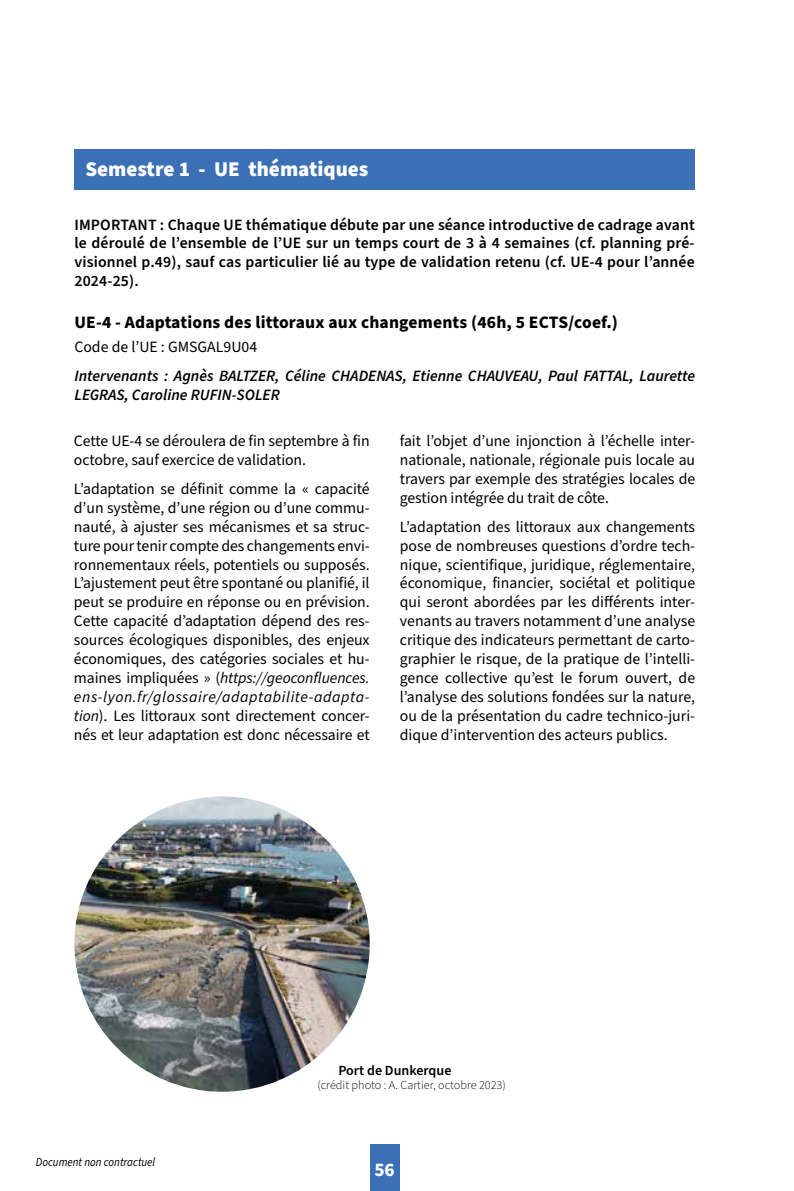
<style>
.page{position:relative;width:794px;height:1191px;background:#fff}
.page>*{position:absolute;margin:0;border:0;box-sizing:border-box;transform-origin:0 0}
.t1{font:900 21px "Source Sans Pro";color:#fff}
.t2{font:700 19.25px "Source Sans Pro";color:#fff}
.t3{font:700 17.5px "Source Sans Pro";letter-spacing:.01em;color:#000}
.t4{font:15.75px/18.9px "Source Sans Pro";letter-spacing:-.005em;color:#000;text-align:justify}
.t5{font:600 15.75px/18.9px "Source Sans Pro";letter-spacing:.01em;color:#000;text-align:justify}
.t6{font:italic 600 15.75px/18.9px "Source Sans Pro";color:#000}
.t7{font:600 14px "Source Sans Pro";color:#000}
.t8{font:300 12.25px "Source Sans Pro";color:#000}
.t9{font:italic 12.25px "Source Sans Pro";color:#000;scale:.9 1}
.s1{font-style:italic}
</style>
<div class="page">
<div style="left:370px;top:1144px;width:29px;height:47px;background:#3b70b7"></div>
<div style="left:74px;top:149px;width:620px;height:40px;background:#3b70b7"></div>
<img style="left:74px;top:796px;width:296px;height:295px;border-radius:148px">
<h1 class="t1" style="left:85px;top:154px;width:284px">Semestre 1 - UE thématiques</h1>
<p class="t5" style="left:74px;top:215px;width:622px">IMPORTANT : Chaque UE thématique débute par une séance introductive de cadrage avant le déroulé de l’ensemble de l’UE sur un temps court de 3 à 4 semaines (cf. planning pré&shy;visionnel p.49), sauf cas particulier lié au type de validation retenu (cf. UE-4 pour l’année 2024-25).</p>
<p class="t3" style="left:74px;top:310px;width:545px">UE-4 - Adaptations des littoraux aux changements (46h, 5 ECTS/coef.)</p>
<p class="t4" style="left:74px;top:338px;width:184px">Code de l’UE : GMSGAL9U04</p>
<p class="t6" style="left:74px;top:367px;width:622px">Intervenants : Agnès BALTZER, Céline CHADENAS, Etienne CHAUVEAU, Paul FATTAL, Laurette<br>LEGRAS, Caroline RUFIN-SOLER</p>
<p class="t4" style="left:74px;top:432px;width:297px">Cette UE-4 se déroulera de fin septembre à fin octobre, sauf exercice de validation.</p>
<p class="t4" style="left:74px;top:480px;width:297px">L’adaptation se définit comme la « capacité d’un système, d’une région ou d’une commu&shy;nauté, à ajuster ses mécanismes et sa struc&shy;ture pour tenir compte des changements envi&shy;ronnementaux réels, potentiels ou supposés.<br>L’ajustement peut être spontané ou planifié, il peut se produire en réponse ou en prévision.<br>Cette capacité d’adaptation dépend des res&shy;sources écologiques disponibles, des enjeux économiques, des catégories sociales et hu&shy;maines impliquées » (<span class="s1">https://geoconfluences. ens-lyon.fr/glossaire/adaptabilite-adapta&shy;tion</span>). Les littoraux sont directement concer&shy;nés et leur adaptation est donc nécessaire et</p>
<p class="t4" style="left:400px;top:432px;width:297px">fait l’objet d’une injonction à l’échelle inter&shy;nationale, nationale, régionale puis locale au travers par exemple des stratégies locales de gestion intégrée du trait de côte.</p>
<p class="t4" style="left:400px;top:517px;width:297px">L’adaptation des littoraux aux changements pose de nombreuses questions d’ordre tech&shy;nique, scientifique, juridique, réglementaire, économique, financier, sociétal et politique qui seront abordées par les différents inter&shy;venants au travers notamment d’une analyse critique des indicateurs permettant de carto&shy;graphier le risque, de la pratique de l’intelli&shy;gence collective qu’est le forum ouvert, de l’analyse des solutions fondées sur la nature, ou de la présentation du cadre technico-juri&shy;dique d’intervention des acteurs publics.</p>
<p class="t9" style="left:36px;top:1153px;width:134px">Document non contractuel</p>
<p class="t7" style="left:338px;top:1060px;width:115px">Port de Dunkerque</p>
<p class="t8" style="left:317px;top:1077px;width:190px">(crédit photo : A. Cartier, octobre 2023)</p>
<p class="t2" style="left:374px;top:1157px;width:22px">56</p>
</div>
